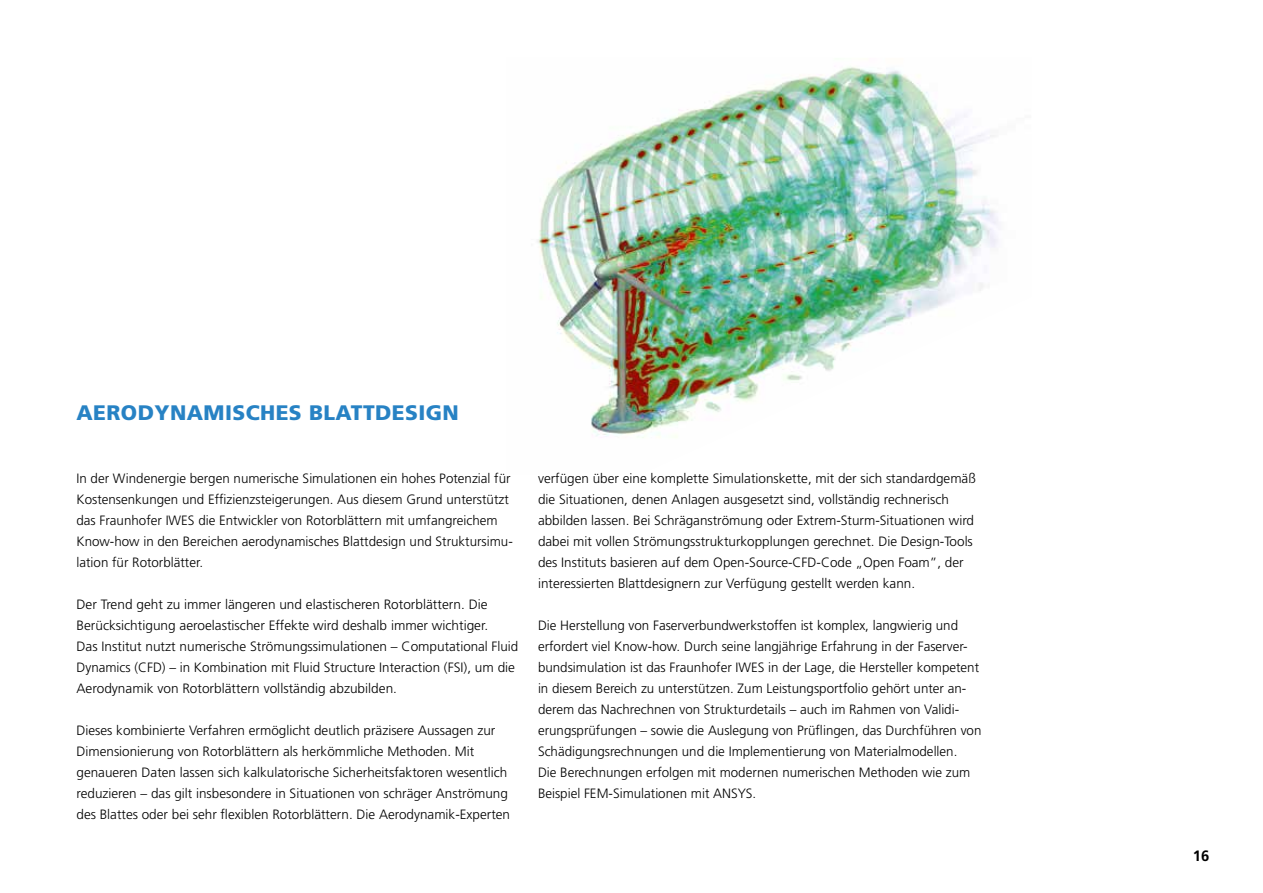
<style>
.page{position:relative;width:1263px;height:893px;background:#fff}
.page>*{position:absolute;margin:0;border:0;box-sizing:border-box;transform-origin:0 0}
.t1{font:900 21px "Frutiger";letter-spacing:.02em;color:#2782c4}
.t2{font:700 15px "Frutiger";color:#000}
.t3{font:300 13.5px/21px "Frutiger";color:#000}
</style>
<div class="page">
<img style="left:537px;top:66px;width:461px;height:372px">
<h1 class="t1" style="left:77px;top:400px;width:384px">AERODYNAMISCHES BLATTDESIGN</h1>
<p class="t3" style="left:77px;top:468px;width:438px">In der Windenergie bergen numerische Simulationen ein hohes Potenzial für Kostensenkungen und Effizienzsteigerungen. Aus diesem Grund unterstützt das Fraunhofer IWES die Entwickler von Rotorblättern mit umfangreichem Know-how in den Bereichen aerodynamisches Blattdesign und Struktursimu&shy;lation für Rotorblätter.</p>
<p class="t3" style="left:77px;top:594px;width:443px">Der Trend geht zu immer längeren und elastischeren Rotorblättern. Die Berücksichtigung aeroelastischer Effekte wird deshalb immer wichtiger.<br>Das Institut nutzt numerische Strömungssimulationen – Computational Fluid Dynamics (CFD) – in Kombination mit Fluid Structure Interaction (FSI), um die Aerodynamik von Rotorblättern vollständig abzubilden.</p>
<p class="t3" style="left:77px;top:720px;width:435px">Dieses kombinierte Verfahren ermöglicht deutlich präzisere Aussagen zur Dimensionierung von Rotorblättern als herkömmliche Methoden. Mit genaueren Daten lassen sich kalkulatorische Sicherheitsfaktoren wesentlich reduzieren – das gilt insbesondere in Situationen von schräger Anströmung des Blattes oder bei sehr flexiblen Rotorblättern. Die Aerodynamik-Experten</p>
<p class="t3" style="left:538px;top:468px;width:439px">verfügen über eine komplette Simulationskette, mit der sich standardgemäß die Situationen, denen Anlagen ausgesetzt sind, vollständig rechnerisch abbilden lassen. Bei Schräganströmung oder Extrem-Sturm-Situationen wird dabei mit vollen Strömungsstrukturkopplungen gerechnet. Die Design-Tools des Instituts basieren auf dem Open-Source-CFD-Code „Open Foam”, der interessierten Blattdesignern zur Verfügung gestellt werden kann.</p>
<p class="t3" style="left:538px;top:615px;width:445px">Die Herstellung von Faserverbundwerkstoffen ist komplex, langwierig und erfordert viel Know-how. Durch seine langjährige Erfahrung in der Faserver&shy;bundsimulation ist das Fraunhofer IWES in der Lage, die Hersteller kompetent in diesem Bereich zu unterstützen. Zum Leistungsportfolio gehört unter an&shy;derem das Nachrechnen von Strukturdetails – auch im Rahmen von Validi&shy;erungsprüfungen – sowie die Auslegung von Prüflingen, das Durchführen von Schädigungsrechnungen und die Implementierung von Materialmodellen.<br>Die Berechnungen erfolgen mit modernen numerischen Methoden wie zum Beispiel FEM-Simulationen mit ANSYS.</p>
<p class="t2" style="left:1193px;top:847px;width:18px">16</p>
</div>
